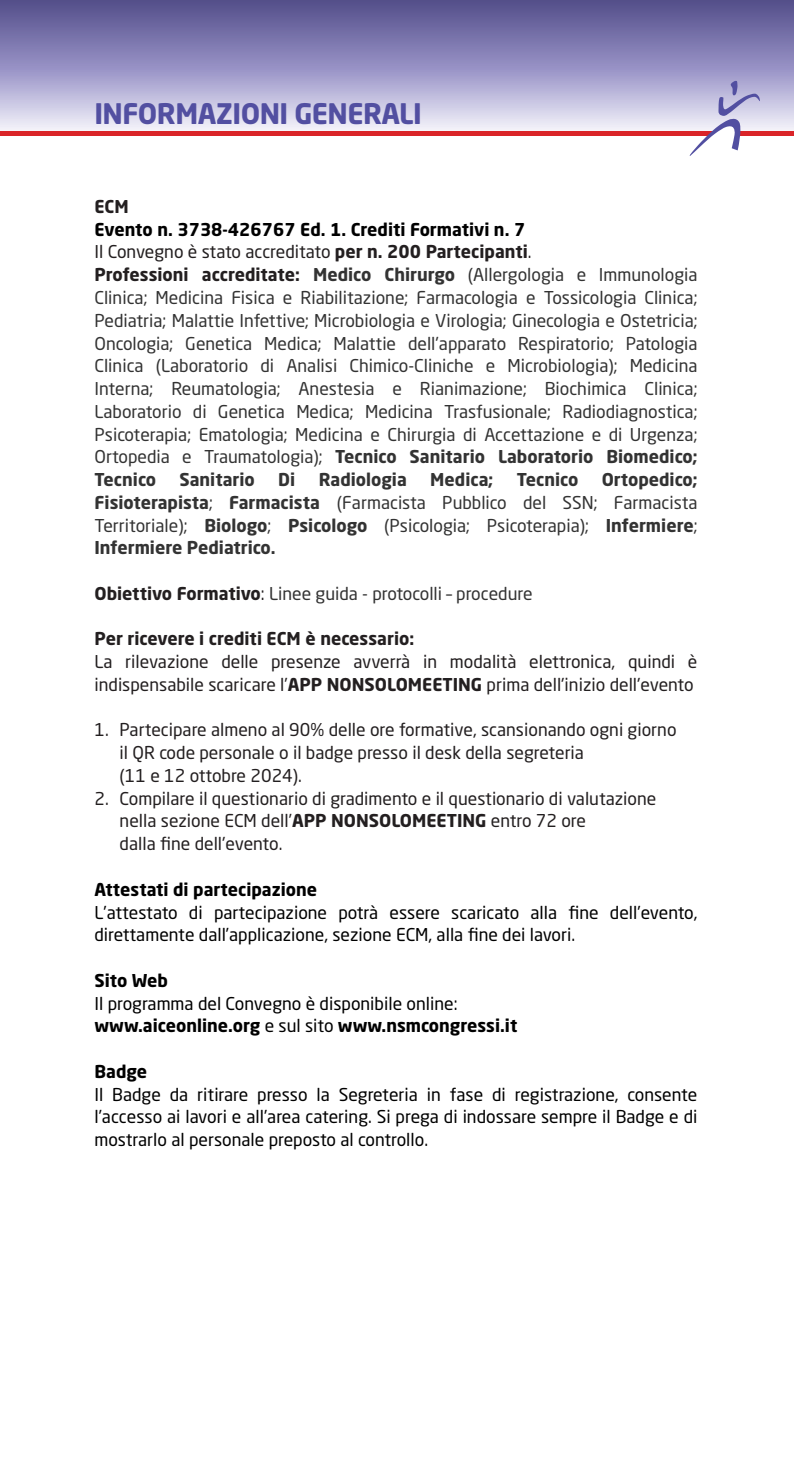
<style>
.page{position:relative;width:794px;height:1474px;background:#fff}
.page>*{position:absolute;margin:0;border:0;box-sizing:border-box;transform-origin:0 0}
.t1{font:700 28px "Neo Sans Std";letter-spacing:-.02em;color:#524fa1}
.t2{font:17.5px/22.8px "Neo Sans Std";color:#333}
.t3{font:17.5px/22.8px "Neo Sans Std";color:#231f20}
.t4{font:17.5px/22.8px "Neo Sans Std";color:#000}
.t5{font:700 17.5px/22.8px "Neo Sans Std";color:#333;text-align:justify}
.t6{font:700 17.5px "Neo Sans Std";color:#231f20}
.t7{font:700 17.5px "Neo Sans Std";color:#000}
.s1{font-weight:700;color:#000}
.s2{color:#231f20}
.s3{font-weight:700;color:#231f20}
.s4{font-weight:700}
.s5{font-weight:400}
</style>
<div class="page">
<div style="left:0;top:0;width:794px;height:135px;background:linear-gradient(to bottom,#4b458a,#f1efff)"></div>
<hr style="left:0;top:131px;width:794px;height:4px;background:#da2428">
<svg style="left:689px;top:81px;width:71px;height:75px"></svg>
<h1 class="t1" style="left:94px;top:95px;width:329px">INFORMAZIONI GENERALI</h1>
<p class="t6" style="left:94px;top:195px;width:36px">ECM</p>
<p class="t2" style="left:94px;top:218px;width:604px"><span class="s1">Evento n. 3738-426767 Ed. 1. Crediti Formativi n. 7<br></span><span class="s2">Il Convegno è stato accreditato</span> <span class="s3">per n. 200 Partecipanti</span><span class="s2">.<br></span><span class="s3">Professioni accreditate:</span> <span class="s4">Medico Chirurgo</span> (Allergologia e Immunologia Clinica; Medicina Fisica e Riabilitazione; Farmacologia e Tossicologia Clinica; Pediatria; Malattie Infettive; Microbiologia e Virologia; Ginecologia e Ostetricia; Oncologia; Genetica Medica; Malattie dell'apparato Respiratorio; Patologia Clinica (Laboratorio di Analisi Chimico-Cliniche e Microbiologia); Medicina Interna; Reumatologia; Anestesia e Rianimazione; Biochimica Clinica; Laboratorio di Genetica Medica; Medicina Trasfusionale; Radiodiagnostica; Psicoterapia; Ematologia; Medicina e Chirurgia di Accettazione e di Urgenza; Ortopedia e Traumatologia); <span class="s4">Tecnico Sanitario Laboratorio Biomedico; Tecnico</span></p>
<p class="t5" style="left:94px;top:468px;width:604px;text-indent:507px">Ortopedico; Fisioterapista<span class="s5">;</span> Farmacista <span class="s5">(Farmacista Pubblico del SSN; Farmacista Territoriale);</span> Biologo<span class="s5">;</span> Psicologo <span class="s5">(Psicologia; Psicoterapia);</span> Infermiere<span class="s5">; </span>Infermiere Pediatrico.</p>
<p class="t2" style="left:94px;top:582px;width:439px"><span class="s3">Obiettivo Formativo</span><span class="s2">:</span> Linee guida - protocolli – procedure</p>
<p class="t6" style="left:94px;top:627px;width:321px">Per ricevere i crediti ECM è necessario:</p>
<p class="t3" style="left:94px;top:650px;width:604px">La rilevazione delle presenze avverrà in modalità elettronica, quindi è indispensabile scaricare l’<span class="s4">APP NONSOLOMEETING</span> prima dell'inizio dell'evento</p>
<p class="t3" style="left:120px;top:718px;width:558px;text-indent:-25px">1. Partecipare almeno al 90% delle ore formative, scansionando ogni giorno il QR code personale o il badge presso il desk della segreteria<br>(11 e 12 ottobre 2024).</p>
<p class="t3" style="left:120px;top:786px;width:538px;text-indent:-25px">2. Compilare il questionario di gradimento e il questionario di valutazione nella sezione ECM dell’<span class="s4">APP NONSOLOMEETING</span> entro 72 ore<br>dalla fine dell'evento.</p>
<p class="t7" style="left:94px;top:878px;width:224px">Attestati di partecipazione</p>
<p class="t4" style="left:94px;top:900px;width:604px">L’attestato di partecipazione potrà essere scaricato alla fine dell’evento, direttamente dall’applicazione, sezione ECM, alla fine dei lavori.</p>
<p class="t7" style="left:94px;top:969px;width:75px">Sito Web</p>
<p class="t4" style="left:94px;top:991px;width:424px">Il programma del Convegno è disponibile online: <span class="s4">www.aiceonline.org</span> e sul sito <span class="s4">www.nsmcongressi.it</span></p>
<p class="t7" style="left:94px;top:1060px;width:54px">Badge</p>
<p class="t4" style="left:94px;top:1082px;width:604px;text-align:justify">Il Badge da ritirare presso la Segreteria in fase di registrazione, consente l’accesso ai lavori e all’area catering. Si prega di indossare sempre il Badge e di mostrarlo al personale preposto al controllo.</p>
<p class="t5" style="left:179px;top:468px;width:77px">Sanitario</p>
<p class="t5" style="left:278px;top:468px;width:19px">Di</p>
<p class="t5" style="left:319px;top:468px;width:90px">Radiologia</p>
<p class="t5" style="left:430px;top:468px;width:65px">Medica;</p>
<p class="t5" style="left:517px;top:468px;width:63px">Tecnico</p>
</div>
